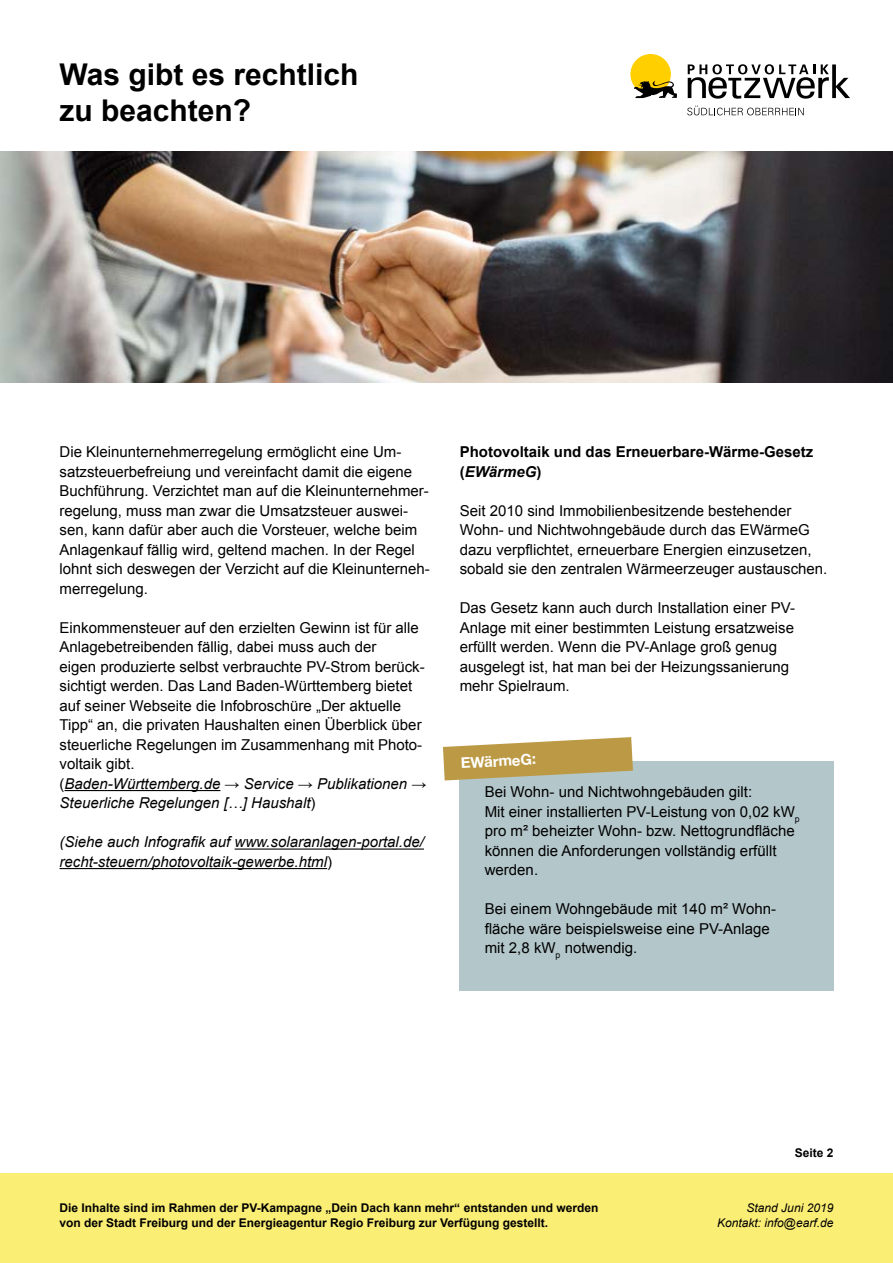
<style>
.page{position:relative;width:893px;height:1263px;background:#fff}
.page>*{position:absolute;margin:0;border:0;box-sizing:border-box;transform-origin:0 0}
.t1{font:700 30px/36px "Arial";color:#000}
.t2{font:15px/19.5px "Arial";color:#000}
.t3{font:italic 15px/19.5px "Arial";color:#000}
.t4{font:700 15px/19.5px "Arial";color:#000}
.t5{font:700 15px "Helvetica Neue";color:#fff}
.t6{font:700 12px/15px "Arial";color:#000}
.t7{font:italic 12px/15px "Arial";color:#000;text-align:right}
.s1{font-style:italic}
.s2{font-style:normal}
</style>
<div class="page">
<img style="left:0;top:152px;width:893px;height:231px">
<hr style="left:65px;top:790px;width:155px;height:1px;background:#000">
<hr style="left:235px;top:848px;width:189px;height:2px;background:#000">
<hr style="left:60px;top:868px;width:267px;height:1px;background:#000">
<div style="left:0;top:1174px;width:893px;height:89px;background:#fbee75"></div>
<div style="left:459px;top:761px;width:374px;height:230px;background:#b3c6ca"></div>
<svg style="left:443px;top:737px;width:190px;height:43px"></svg>
<div style="left:630px;top:54px;width:41px;height:40px;background:#ffcf00;border-radius:50%"></div>
<svg style="left:634px;top:81px;width:43px;height:17px"></svg>
<svg style="left:688px;top:64px;width:162px;height:35px"></svg>
<svg style="left:687px;top:106px;width:117px;height:9px"></svg>
<h1 class="t1" style="left:60px;top:58px;width:300px">Was gibt es rechtlich zu beachten?</h1>
<p class="t2" style="left:60px;top:443px;width:372px">Die Kleinunternehmerregelung ermöglicht eine Um&shy;satzsteuerbefreiung und vereinfacht damit die eigene Buchführung. Verzichtet man auf die Kleinunternehmer&shy;regelung, muss man zwar die Umsatzsteuer auswei&shy;sen, kann dafür aber auch die Vorsteuer, welche beim Anlagenkauf fällig wird, geltend machen. In der Regel lohnt sich deswegen der Verzicht auf die Kleinunterneh&shy;merregelung.</p>
<p class="t2" style="left:60px;top:618px;width:368px">Einkommensteuer auf den erzielten Gewinn ist für alle Anlagebetreibenden fällig, dabei muss auch der<br>eigen produzierte selbst verbrauchte PV-Strom berück&shy;sichtigt werden. Das Land Baden-Württemberg bietet auf seiner Webseite die Infobroschüre „Der aktuelle Tipp“ an, die privaten Haushalten einen Überblick über steuerliche Regelungen im Zusammenhang mit Photo&shy;voltaik gibt.<br>(<span class="s1">Baden-Württemberg.de → Service → Publikationen → Steuerliche Regelungen […] Haushalt</span>)</p>
<p class="t3" style="left:60px;top:833px;width:366px">(Siehe auch Infografik auf www.solaranlagen-portal.de/ recht-steuern/photovoltaik-gewerbe.html<span class="s2">)</span></p>
<p class="t4" style="left:460px;top:443px;width:355px">Photovoltaik und das Erneuerbare-Wärme-Gesetz (<span class="s1">EWärmeG</span>)</p>
<p class="t2" style="left:460px;top:501px;width:369px">Seit 2010 sind Immobilienbesitzende bestehender Wohn- und Nichtwohngebäude durch das EWärmeG dazu verpflichtet, erneuerbare Energien einzusetzen, sobald sie den zentralen Wärmeerzeuger austauschen.</p>
<p class="t2" style="left:460px;top:599px;width:337px">Das Gesetz kann auch durch Installation einer PV-Anlage mit einer bestimmten Leistung ersatzweise erfüllt werden. Wenn die PV-Anlage groß genug ausgelegt ist, hat man bei der Heizungssanierung mehr Spielraum.</p>
<p class="t5" style="left:460px;top:751px;width:77px;rotate:-3deg">EWärmeG:</p>
<p class="t2" style="left:485px;top:782px;width:317px">Bei Wohn- und Nichtwohngebäuden gilt:<br>Mit einer installierten PV-Leistung von 0,02 kW<sub>p </sub>pro m² beheizter Wohn- bzw. Nettogrundfläche können die Anforderungen vollständig erfüllt werden.</p>
<p class="t2" style="left:485px;top:899px;width:293px">Bei einem Wohngebäude mit 140 m² Wohn&shy;fläche wäre beispielsweise eine PV-Anlage mit 2,8 kW<sub>p</sub> notwendig.</p>
<p class="t6" style="left:795px;top:1145px;width:40px">Seite 2</p>
<p class="t6" style="left:60px;top:1201px;width:540px">Die Inhalte sind im Rahmen der PV-Kampagne „Dein Dach kann mehr“ entstanden und werden von der Stadt Freiburg und der Energieagentur Regio Freiburg zur Verfügung gestellt.</p>
<p class="t7" style="left:717px;top:1201px;width:118px">Stand Juni 2019<br>Kontakt: info@earf.de</p>
</div>
